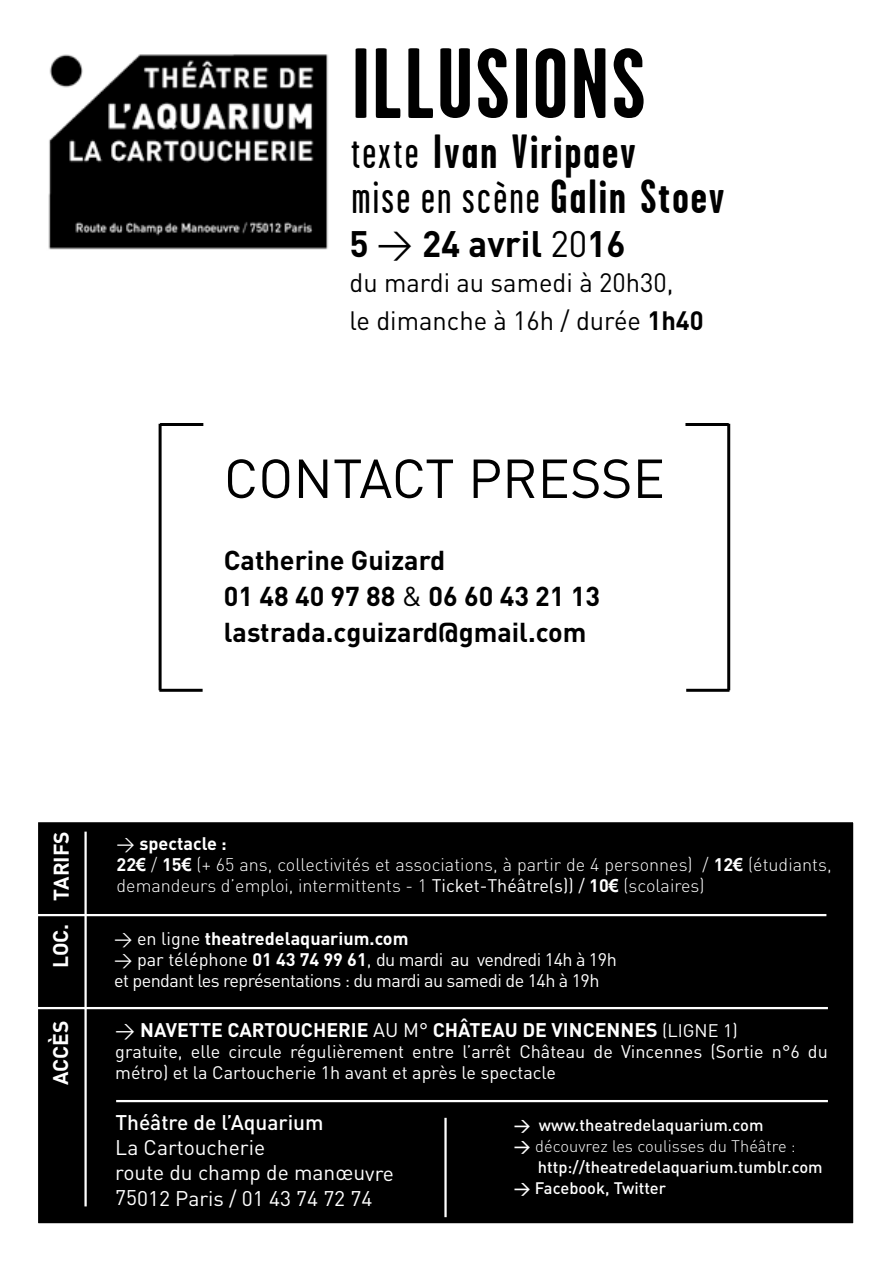
<style>
.page{position:relative;width:893px;height:1263px;background:#fff}
.page>*{position:absolute;margin:0;border:0;box-sizing:border-box;transform-origin:0 0}
.t1{font:700 99.6px "Garage Gothic";letter-spacing:.02em;color:#000}
.t2{font:54px "DIN";color:#000}
.t3{font:700 48px/45px "Garage Gothic";letter-spacing:.045em;color:#000}
.t4{font:700 36.45px "DIN";color:#000}
.t5{font:700 27px/36px "DIN";color:#000}
.t6{font:26.25px/37.5px "DIN";color:#000}
.t7{font:21px/25.2px "DIN";color:#fff}
.t8{font:500 21px "DIN";color:#fff}
.t9{font:700 21px "DIN";color:#fff}
.t10{font:700 19.5px "DIN";color:#fff}
.t11{font:300 18px/21px "DIN";color:#fff}
.t12{font:18px/21px "DIN";letter-spacing:-.03em;color:#fff}
.t13{font:18px/21px "DIN";color:#fff}
.t14{font:500 16.5px "DIN";color:#fff}
.t15{font:300 16.5px "DIN";color:#fff}
.s1{font-weight:400}
.s2{font-weight:700}
.s3{font-family:"Arial";font-weight:700}
.s4{font-weight:400;font-size:18px}
.s5{font-weight:500}
</style>
<div class="page">
<div style="left:37px;top:821px;width:817px;height:403px;background:#000"></div>
<div style="left:37px;top:821px;width:818px;height:404px;border:2px solid #fff"></div>
<hr style="left:21px;top:914px;width:805px;height:2px;background:#fff">
<hr style="left:0;top:1007px;width:828px;height:2px;background:#fff">
<hr style="left:116px;top:1100px;width:712px;height:2px;background:#fff">
<hr style="left:444px;top:1118px;width:3px;height:99px;background:#fff">
<hr style="left:84px;top:832px;width:3px;height:374px;background:#fff">
<hr style="left:685px;top:423px;width:44px;height:3px;background:#000">
<hr style="left:727px;top:424px;width:3px;height:266px;background:#000">
<hr style="left:686px;top:689px;width:43px;height:3px;background:#000">
<hr style="left:160px;top:423px;width:43px;height:3px;background:#000">
<hr style="left:159px;top:424px;width:3px;height:266px;background:#000">
<hr style="left:159px;top:689px;width:44px;height:3px;background:#000">
<img style="left:48px;top:54px;width:280px;height:196px">
<h1 class="t1" style="left:351px;top:31px;width:296px">ILLUSIONS</h1>
<h3 class="t3" style="left:351px;top:129px;width:374px"><span class="s1">texte</span> Ivan Viripaev<br><span class="s1">mise en scène</span> Galin Stoev</h3>
<h3 class="t4" style="left:350px;top:220px;width:278px">5 <span class="s1">&gt;</span> 24 avril <span class="s1">20</span>16</h3>
<h3 class="t6" style="left:350px;top:264px;width:355px">du mardi au samedi à 20h30,<br>le dimanche à 16h / durée <span class="s2">1h40</span></h3>
<h2 class="t2" style="left:224px;top:445px;width:102px">contact</h2>
<h2 class="t2" style="left:468px;top:445px;width:101px">presse</h2>
<h3 class="t5" style="left:224px;top:541px;width:378px">Catherine Guizard<br>01 48 40 97 88 <span class="s1">&amp;</span> 06 60 43 21 13 lastrada.cguizard@gmail.com</h3>
<p class="t9" style="left:48px;top:900px;width:70px;rotate:-90deg">TARIFS</p>
<p class="t9" style="left:47px;top:967px;width:46px;rotate:-90deg">LOC.</p>
<p class="t9" style="left:47px;top:1085px;width:66px;rotate:-90deg">ACCÈS</p>
<p class="t11" style="left:117px;top:833px;width:717px"><span class="s1">&gt;</span> <span class="s2">spectacle :<br>22</span><span class="s3">€</span> / <span class="s2">15</span><span class="s3">€</span> (+ 65 ans, collectivités et associations, à partir de 4 personnes) / <span class="s2">12</span><span class="s3">€</span> (étudiants, demandeurs d’emploi, intermittents - 1 <span class="s1">Ticket-Théâtre(s)) /</span> <span class="s2">10</span><span class="s3">€</span> (scolaires)</p>
<p class="t12" style="left:114px;top:927px;width:504px">&gt; en ligne <span class="s2">theatredelaquarium.com<br></span>&gt; par téléphone <span class="s2">01 43 74 99 61</span>, du mardi au vendredi 14h à 19h et pendant les représentations : du mardi au samedi de 14h à 19h</p>
<p class="t10" style="left:115px;top:1017px;width:624px"><span class="s1">&gt;</span> NAVETTE CARTOUCHERIE <span class="s1">AU M°</span> CHÂTEAU DE VINCENNES <span class="s4">(LIGNE 1)</span></p>
<p class="t13" style="left:115px;top:1040px;width:714px">gratuite, elle circule régulièrement entre l’arrêt Château de Vincennes (Sortie n°6 du métro) et la Cartoucherie 1h avant et après le spectacle</p>
<p class="t8" style="left:115px;top:1109px;width:210px">Théâtre de l’Aquarium</p>
<p class="t7" style="left:115px;top:1134px;width:280px">La Cartoucherie<br>route du champ de manœuvre<br>75012 Paris / 01 43 74 72 74</p>
<p class="t14" style="left:514px;top:1115px;width:251px">&gt; www.theatredelaquarium.com</p>
<p class="t15" style="left:514px;top:1136px;width:283px"><span class="s5">&gt;</span> découvrez les coulisses du Théâtre :</p>
<p class="t14" style="left:538px;top:1157px;width:286px">http://theatredelaquarium.tumblr.com</p>
<p class="t14" style="left:514px;top:1178px;width:154px">&gt; Facebook, Twitter</p>
</div>
